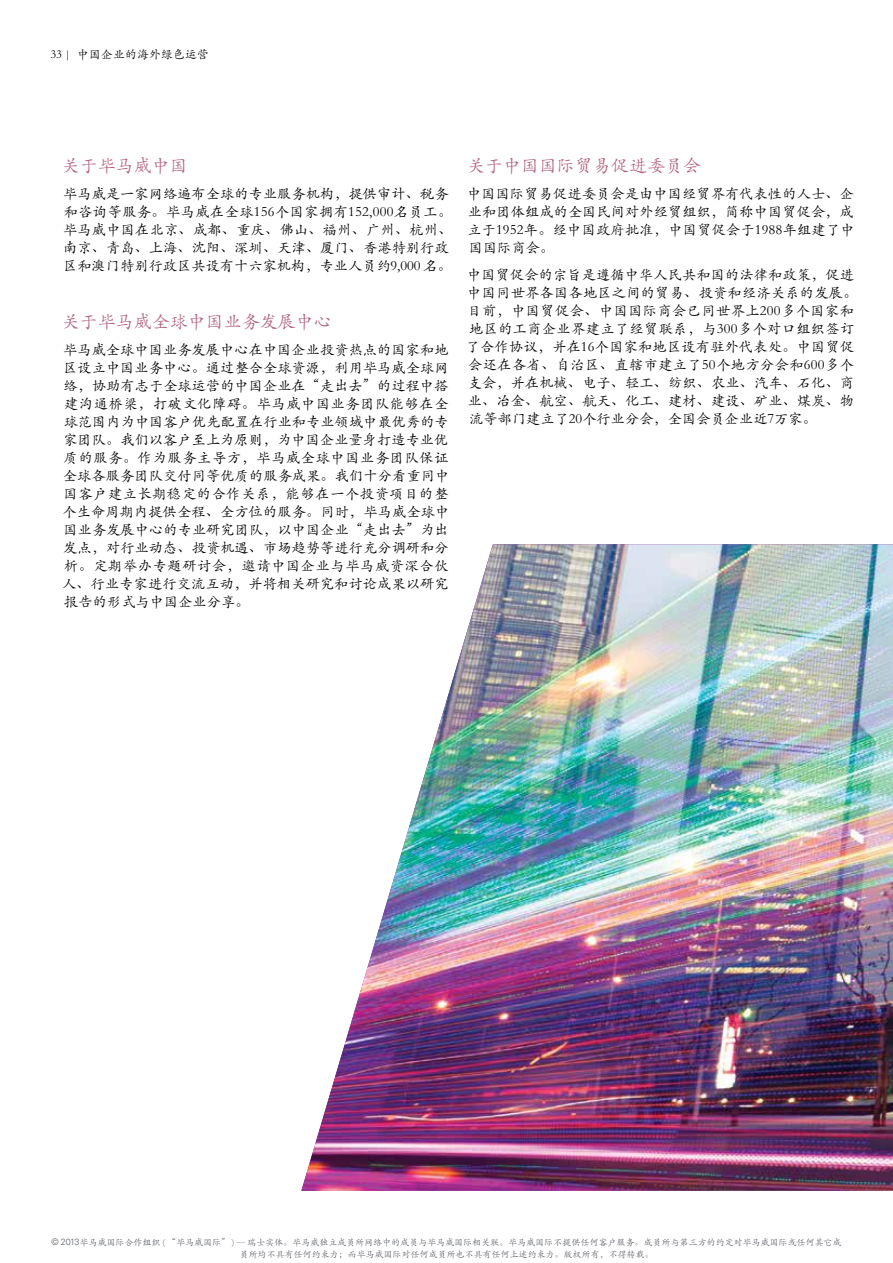
<style>
.page{position:relative;width:893px;height:1263px;background:#fff}
.page>*{position:absolute;margin:0;border:0;box-sizing:border-box;transform-origin:0 0}
.Bodycopy_9_5pt{font:18px "ST Kaiti";color:#b2647b}
.Bodycopy_9_5pt-2{font:14.25px/18px "ST Kaiti";letter-spacing:.01em;color:#000}
.t1{font:12px "ST Kaiti";color:#000}
.t2{font:9px/12px "ST Kaiti";color:#5e6168;text-align:center}
.s1{font-family:"Univers LT Std";font-weight:300}
</style>
<div class="page">
<img style="left:301px;top:544px;width:592px;height:647px">
<p class="t1" style="left:50px;top:47px;width:160px">33 | 中国企业的海外绿色运营</p>
<p class="Bodycopy_9_5pt" style="left:61px;top:154px;width:127px">关于毕马威中国</p>
<p class="Bodycopy_9_5pt-2" style="left:63px;top:185px;width:391px">毕马威是一家网络遍布全球的专业服务机构，提供审计、税务和咨询等服务。毕马威在全球156个国家拥有152,000名员工。毕马威中国在北京、成都、重庆、佛山、福州、广州、杭州、南京、青岛、上海、沈阳、深圳、天津、厦门、香港特别行政区和澳门特别行政区共设有十六家机构，专业人员约9,000 名。</p>
<p class="Bodycopy_9_5pt" style="left:61px;top:310px;width:272px">关于毕马威全球中国业务发展中心</p>
<p class="Bodycopy_9_5pt-2" style="left:62px;top:341px;width:389px;text-align:justify">毕马威全球中国业务发展中心在中国企业投资热点的国家和地区设立中国业务中心。通过整合全球资源，利用毕马威全球网络，协助有志于全球运营的中国企业在“走出去”的过程中搭建沟通桥梁，打破文化障碍。毕马威中国业务团队能够在全球范围内为中国客户优先配置在行业和专业领域中最优秀的专家团队。我们以客户至上为原则，为中国企业量身打造专业优质的服务。作为服务主导方，毕马威全球中国业务团队保证全球各服务团队交付同等优质的服务成果。我们十分看重同中国客户建立长期稳定的合作关系，能够在一个投资项目的整个生命周期内提供全程、全方位的服务。同时，毕马威全球中国业务发展中心的专业研究团队，以中国企业“走出去”为出发点，对行业动态、投资机遇、市场趋势等进行充分调研和分析。定期举办专题研讨会，邀请中国企业与毕马威资深合伙人、行业专家进行交流互动，并将相关研究和讨论成果以研究报告的形式与中国企业分享。</p>
<p class="Bodycopy_9_5pt" style="left:467px;top:154px;width:235px">关于中国国际贸易促进委员会</p>
<p class="Bodycopy_9_5pt-2" style="left:467px;top:185px;width:389px;text-align:justify">中国国际贸易促进委员会是由中国经贸界有代表性的人士、企业和团体组成的全国民间对外经贸组织，简称中国贸促会，成立于1952年。经中国政府批准，中国贸促会于1988年组建了中国国际商会。</p>
<p class="Bodycopy_9_5pt-2" style="left:465px;top:266px;width:393px">中国贸促会的宗旨是遵循中华人民共和国的法律和政策，促进中国同世界各国各地区之间的贸易、投资和经济关系的发展。目前，中国贸促会、中国国际商会已同世界上200多个国家和地区的工商企业界建立了经贸联系，与300多个对口组织签订了合作协议，并在16个国家和地区设有驻外代表处。中国贸促会还在各省、自治区、直辖市建立了50个地方分会和600多个支会，并在机械、电子、轻工、纺织、农业、汽车、石化、商业、冶金、航空、航天、化工、建材、建设、矿业、煤炭、物流等部门建立了20个行业分会，全国会员企业近7万家。</p>
<p class="t2" style="left:51px;top:1236px;width:791px"><span class="s1">© 2013</span>毕马威国际合作组织 ( “毕马威国际” ) — 瑞士实体。毕马威独立成员所网络中的成员与毕马威国际相关联。毕马威国际不提供任何客户服务。成员所与第三方的约定对毕马威国际或任何其它成员所均不具有任何约束力；而毕马威国际对任何成员所也不具有任何上述约束力。版权所有，不得转载。</p>
</div>
